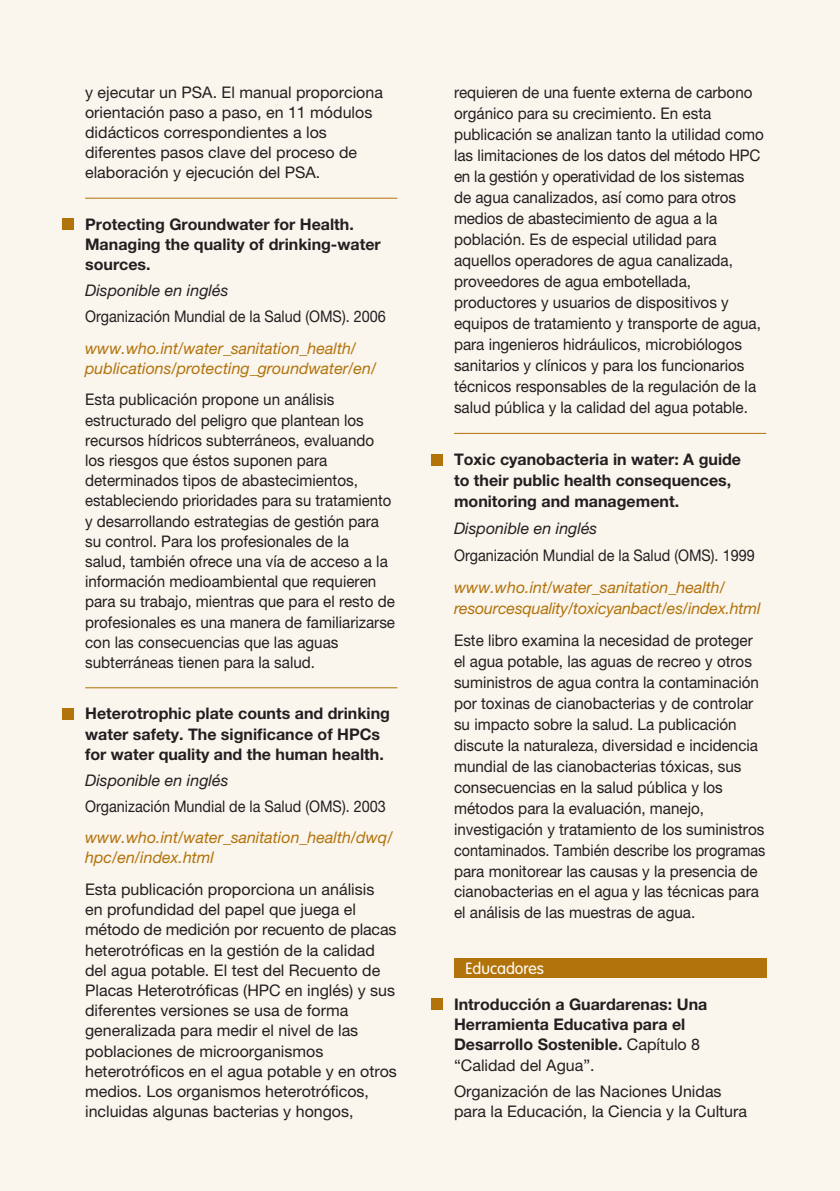
<style>
.page{position:relative;width:840px;height:1191px;background:#fff}
.page>*{position:absolute;margin:0;border:0;box-sizing:border-box;transform-origin:0 0}
.t1{font:16px/21px "Helvetica Neue";color:#231f20;scale:.95 1}
.t2{font:16px/20.2px "Helvetica Neue";color:#231f20}
.t3{font:700 16px/20.2px "Helvetica Neue";color:#231f20}
.t4{font:italic 16px/20.2px "Helvetica Neue";color:#b2730b}
.t5{font:16px "Helvetica Neue";color:#231f20;scale:.9 1}
.t6{font:italic 16px "Helvetica Neue";color:#231f20}
.t7{font:300 16px "VAG Rounded Std";color:#fff}
.s1{font-weight:400}
</style>
<div class="page">
<div style="left:0;top:0;width:839px;height:1191px;background:#faf5ed"></div>
<hr style="left:85px;top:198px;width:312px;height:1px;background:#b2730b">
<hr style="left:85px;top:687px;width:312px;height:1px;background:#b2730b">
<hr style="left:454px;top:433px;width:311px;height:1px;background:#b2730b">
<div style="left:454px;top:958px;width:311px;height:19px;background:#b2730b"></div>
<div style="left:62px;top:218px;width:12px;height:11px;background:#b2730b"></div>
<div style="left:62px;top:708px;width:12px;height:11px;background:#b2730b"></div>
<div style="left:431px;top:454px;width:11px;height:12px;background:#b2730b"></div>
<div style="left:431px;top:998px;width:11px;height:11px;background:#b2730b"></div>
<p class="t2" style="left:85px;top:83px;width:299px">y ejecutar un PSA. El manual proporciona orientación paso a paso, en 11 módulos didácticos correspondientes a los diferentes pasos clave del proceso de elaboración y ejecución del PSA.</p>
<p class="t3" style="left:85px;top:215px;width:297px">Protecting Groundwater for Health.<br>Managing the quality of drinking-water sources.</p>
<p class="t6" style="left:85px;top:285px;width:145px">Disponible en inglés</p>
<p class="t5" style="left:85px;top:310px;width:335px">Organización Mundial de la Salud (OMS). 2006</p>
<p class="t4" style="left:85px;top:339px;width:292px">www.who.int/water_sanitation_health/ publications/protecting_groundwater/en/</p>
<p class="t1" style="left:85px;top:391px;width:327px;line-height:20.2px">Esta publicación propone un análisis estructurado del peligro que plantean los recursos hídricos subterráneos, evaluando los riesgos que éstos suponen para determinados tipos de abastecimientos, estableciendo prioridades para su tratamiento y desarrollando estrategias de gestión para su control. Para los profesionales de la<br>salud, también ofrece una vía de acceso a la información medioambiental que requieren para su trabajo, mientras que para el resto de profesionales es una manera de familiarizarse con las consecuencias que las aguas subterráneas tienen para la salud.</p>
<p class="t3" style="left:85px;top:705px;width:306px">Heterotrophic plate counts and drinking water safety. The significance of HPCs for water quality and the human health.</p>
<p class="t6" style="left:85px;top:774px;width:145px">Disponible en inglés</p>
<p class="t5" style="left:85px;top:800px;width:335px">Organización Mundial de la Salud (OMS). 2003</p>
<p class="t4" style="left:85px;top:828px;width:309px">www.who.int/water_sanitation_health/dwq/ hpc/en/index.html</p>
<p class="t2" style="left:85px;top:880px;width:313px">Esta publicación proporciona un análisis<br>en profundidad del papel que juega el método de medición por recuento de placas heterotróficas en la gestión de la calidad del agua potable. El test del Recuento de Placas Heterotróficas (HPC en inglés) y sus diferentes versiones se usa de forma generalizada para medir el nivel de las poblaciones de microorganismos heterotróficos en el agua potable y en otros medios. Los organismos heterotróficos, incluidas algunas bacterias y hongos,</p>
<p class="t1" style="left:454px;top:83px;width:327px">requieren de una fuente externa de carbono orgánico para su crecimiento. En esta publicación se analizan tanto la utilidad como las limitaciones de los datos del método HPC en la gestión y operatividad de los sistemas de agua canalizados, así como para otros medios de abastecimiento de agua a la población. Es de especial utilidad para aquellos operadores de agua canalizada, proveedores de agua embotellada, productores y usuarios de dispositivos y equipos de tratamiento y transporte de agua, para ingenieros hidráulicos, microbiólogos sanitarios y clínicos y para los funcionarios técnicos responsables de la regulación de la salud pública y la calidad del agua potable.</p>
<p class="t3" style="left:454px;top:450px;width:288px;line-height:21px">Toxic cyanobacteria in water: A guide to their public health consequences, monitoring and management.</p>
<p class="t6" style="left:454px;top:522px;width:145px">Disponible en inglés</p>
<p class="t5" style="left:454px;top:549px;width:335px">Organización Mundial de la Salud (OMS). 1999</p>
<p class="t4" style="left:454px;top:578px;width:308px;line-height:21px">www.who.int/water_sanitation_health/ resourcesquality/toxicyanbact/es/index.html</p>
<p class="t1" style="left:454px;top:631px;width:329px">Este libro examina la necesidad de proteger el agua potable, las aguas de recreo y otros suministros de agua contra la contaminación por toxinas de cianobacterias y de controlar su impacto sobre la salud. La publicación discute la naturaleza, diversidad e incidencia mundial de las cianobacterias tóxicas, sus consecuencias en la salud pública y los métodos para la evaluación, manejo, investigación y tratamiento de los suministros contaminados. También describe los programas para monitorear las causas y la presencia de cianobacterias en el agua y las técnicas para el análisis de las muestras de agua.</p>
<p class="t7" style="left:465px;top:961px;width:80px">Educadores</p>
<p class="t3" style="left:454px;top:995px;width:255px">Introducción a Guardarenas: Una<br>Herramienta Educativa para el<br>Desarrollo Sostenible. <span class="s1">Capítulo 8 “Calidad del Agua”.</span></p>
<p class="t2" style="left:454px;top:1082px;width:294px">Organización de las Naciones Unidas para la Educación, la Ciencia y la Cultura</p>
</div>
